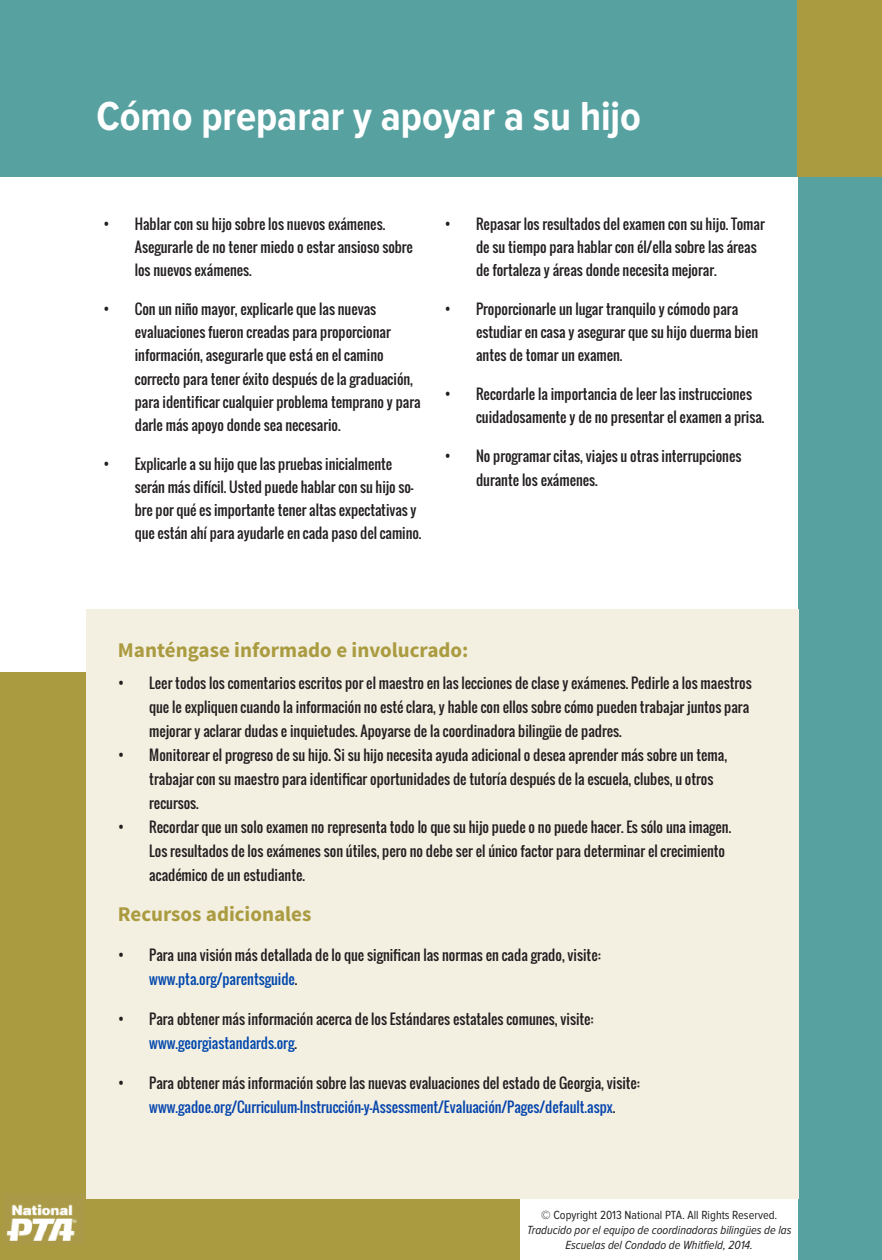
<style>
.page{position:relative;width:882px;height:1260px;background:#fff}
.page>*{position:absolute;margin:0;border:0;box-sizing:border-box;transform-origin:0 0}
.t1{font:700 42px "Proxima Nova Cond";color:#fff}
.t2{font:700 21px "Source Sans Pro";color:#ab9b40}
.t3{font:14px/23.1px "Oswald";color:#231f20}
.t4{font:italic 12.25px/14.7px "Proxima Nova Cond";color:#231f20;text-align:center}
.t5{font:12.25px "Proxima Nova Cond";color:#231f20}
.s1{color:#0047ac}
.s2{color:#0645ad}
</style>
<div class="page">
<div style="left:0;top:0;width:798px;height:176px;background:#57a2a1"></div>
<div style="left:799px;top:176px;width:83px;height:1084px;background:#57a2a1"></div>
<div style="left:0;top:673px;width:87px;height:587px;background:#ab9b40"></div>
<div style="left:798px;top:0;width:84px;height:176px;background:#ab9b40"></div>
<div style="left:87px;top:1198px;width:433px;height:62px;background:#ab9b40"></div>
<div style="left:87px;top:609px;width:712px;height:589px;background:#f3f0e2"></div>
<img style="left:6px;top:1204px;width:71px;height:37px">
<p class="t1" style="left:96px;top:93px;width:546px">Cómo preparar y apoyar a su hijo</p>
<p class="t3" style="left:135px;top:212px;width:280px;text-indent:-32px">• Hablar con su hijo sobre los nuevos exámenes.<br>Asegurarle de no tener miedo o estar ansioso sobre los nuevos exámenes.</p>
<p class="t3" style="left:135px;top:297px;width:287px;text-indent:-32px">• Con un niño mayor, explicarle que las nuevas evaluaciones fueron creadas para proporcionar información, asegurarle que está en el camino correcto para tener éxito después de la graduación, para identificar cualquier problema temprano y para darle más apoyo donde sea necesario.</p>
<p class="t3" style="left:135px;top:452px;width:288px;text-indent:-32px">• Explicarle a su hijo que las pruebas inicialmente serán más difícil. Usted puede hablar con su hijo so&shy;bre por qué es importante tener altas expectativas y que están ahí para ayudarle en cada paso del camino.</p>
<p class="t3" style="left:476px;top:212px;width:290px;text-indent:-32px">• Repasar los resultados del examen con su hijo. Tomar de su tiempo para hablar con él/ella sobre las áreas de fortaleza y áreas donde necesita mejorar.</p>
<p class="t3" style="left:476px;top:297px;width:284px;text-indent:-32px">• Proporcionarle un lugar tranquilo y cómodo para estudiar en casa y asegurar que su hijo duerma bien antes de tomar un examen.</p>
<p class="t3" style="left:476px;top:383px;width:290px;text-indent:-32px">• Recordarle la importancia de leer las instrucciones cuidadosamente y de no presentar el examen a prisa.</p>
<p class="t3" style="left:476px;top:445px;width:267px;text-indent:-32px">• No programar citas, viajes u otras interrupciones durante los exámenes.</p>
<p class="t2" style="left:118px;top:636px;width:352px">Manténgase informado e involucrado:</p>
<p class="t3" style="left:149px;top:670px;width:604px;line-height:24.2px;text-indent:-32px">• Leer todos los comentarios escritos por el maestro en las lecciones de clase y exámenes. Pedirle a los maestros que le expliquen cuando la información no esté clara, y hable con ellos sobre cómo pueden trabajar juntos para mejorar y aclarar dudas e inquietudes. Apoyarse de la coordinadora bilingüe de padres.</p>
<p class="t3" style="left:149px;top:743px;width:579px;line-height:24.2px;text-indent:-32px">• Monitorear el progreso de su hijo. Si su hijo necesita ayuda adicional o desea aprender más sobre un tema, trabajar con su maestro para identificar oportunidades de tutoría después de la escuela, clubes, u otros recursos.</p>
<p class="t3" style="left:149px;top:815px;width:584px;line-height:24.2px;text-indent:-32px">• Recordar que un solo examen no representa todo lo que su hijo puede o no puede hacer. Es sólo una imagen.<br>Los resultados de los exámenes son útiles, pero no debe ser el único factor para determinar el crecimiento académico de un estudiante.</p>
<p class="t2" style="left:118px;top:900px;width:195px">Recursos adicionales</p>
<p class="t3" style="left:149px;top:943px;width:453px;line-height:24.2px;text-indent:-32px">• Para una visión más detallada de lo que significan las normas en cada grado, visite: <span class="s1">www.pta.org/parentsguide</span>.</p>
<p class="t3" style="left:149px;top:1006px;width:446px;line-height:24.2px;text-indent:-32px">• Para obtener más información acerca de los Estándares estatales comunes, visite: <span class="s1">www.georgiastandards.org</span>.</p>
<p class="t3" style="left:118px;top:1070px;width:524px;line-height:24.2px;text-align:center">• Para obtener más información sobre las nuevas evaluaciones del estado de Georgia, visite: <span class="s2">www.gadoe.org/Curriculum-Instrucción-y-Assessment/Evaluación/Pages/default.aspx</span>.</p>
<p class="t5" style="left:541px;top:1208px;width:238px">© Copyright 2013 National PTA. All Rights Reserved.</p>
<p class="t4" style="left:527px;top:1223px;width:266px">Traducido por el equipo de coordinadoras bilingües de las<br>Escuelas del Condado de Whitfield, 2014.</p>
</div>
